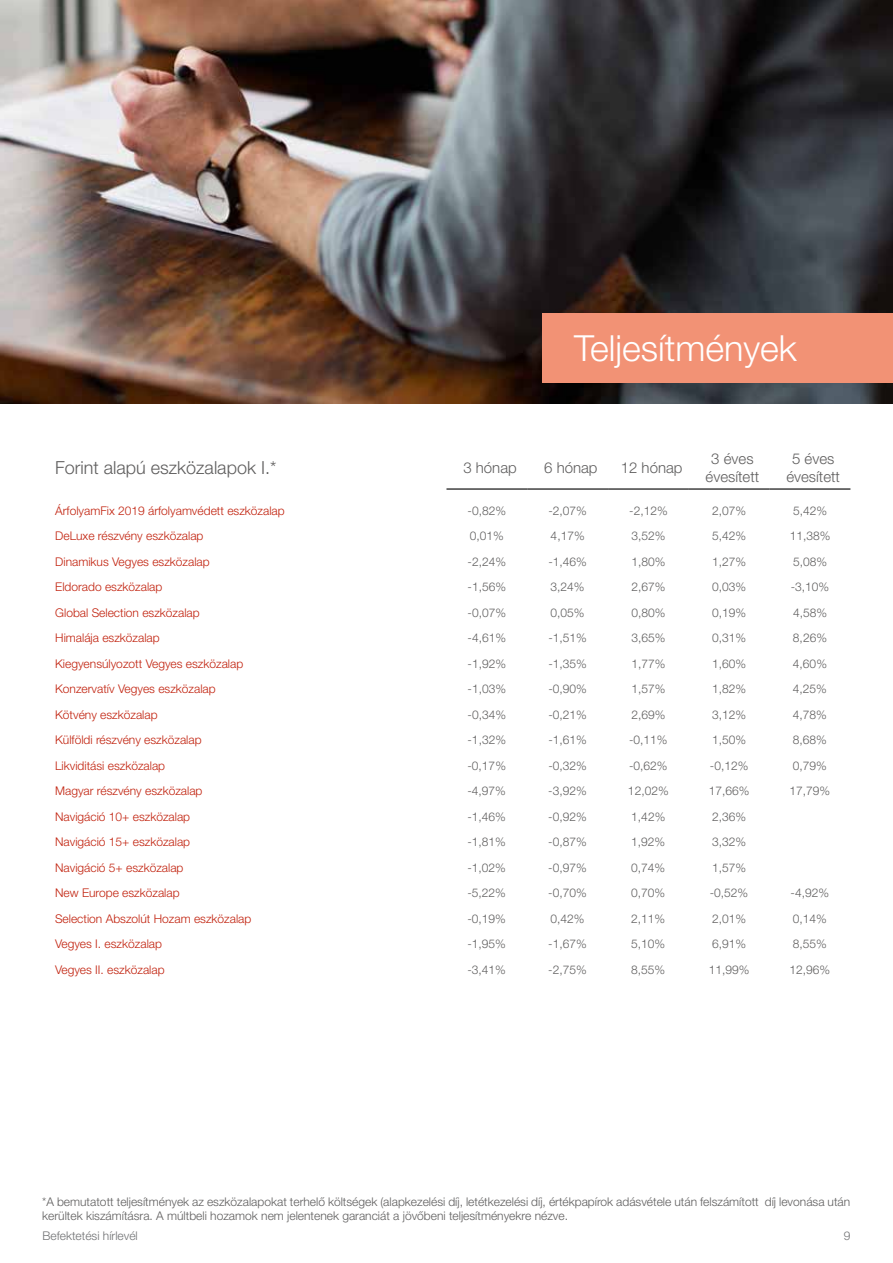
<style>
.page{position:relative;width:893px;height:1263px;background:#fff}
.page>*{position:absolute;margin:0;border:0;box-sizing:border-box;transform-origin:0 0}
.t1{font:300 36px "Helvetica Neue LT Pro";color:#fff}
.t2{font:300 18px "Helvetica Neue LT Pro";color:#5f5e5e}
.t3{font:300 15px/18px "Helvetica Neue LT Pro";color:#5f5e5e;text-align:center}
.t4{font:300 12px/14.4px "Helvetica Neue LT Pro";color:#5f5e5e}
.t5{font:300 12px "Helvetica Neue LT Pro";color:#c1210d}
.t6{font:300 12px "Helvetica Neue LT Pro";color:#707173}
</style>
<div class="page">
<img style="left:0;top:0;width:893px;height:404px">
<div style="left:543px;top:314px;width:350px;height:69px;background:#f29275"></div>
<hr style="left:446px;top:488px;width:81px;height:2px;background:#000">
<hr style="left:527px;top:488px;width:81px;height:2px;background:#000">
<hr style="left:608px;top:488px;width:81px;height:2px;background:#000">
<hr style="left:689px;top:488px;width:81px;height:2px;background:#000">
<hr style="left:770px;top:488px;width:80px;height:2px;background:#000">
<h1 class="t1" style="left:574px;top:326px;width:224px">Teljesítmények</h1>
<h2 class="t2" style="left:55px;top:457px;width:223px">Forint alapú eszközalapok I.*</h2>
<p class="t3" style="left:463px;top:458px;width:55px">3 hónap</p>
<p class="t3" style="left:544px;top:458px;width:55px">6 hónap</p>
<p class="t3" style="left:621px;top:458px;width:63px">12 hónap</p>
<p class="t3" style="left:706px;top:449px;width:55px">3 éves évesített</p>
<p class="t3" style="left:786px;top:449px;width:55px">5 éves évesített</p>
<p class="t5" style="left:55px;top:503px;width:231px">ÁrfolyamFix 2019 árfolyamvédett eszközalap</p>
<p class="t4" style="left:468px;top:503px;width:40px">-0,82%</p>
<p class="t4" style="left:548px;top:503px;width:40px">-2,07%</p>
<p class="t4" style="left:629px;top:503px;width:40px">-2,12%</p>
<p class="t4" style="left:712px;top:503px;width:36px">2,07%</p>
<p class="t4" style="left:793px;top:503px;width:36px">5,42%</p>
<p class="t5" style="left:55px;top:528px;width:150px">DeLuxe részvény eszközalap</p>
<p class="t4" style="left:470px;top:528px;width:36px">0,01%</p>
<p class="t4" style="left:551px;top:528px;width:36px">4,17%</p>
<p class="t4" style="left:631px;top:528px;width:36px">3,52%</p>
<p class="t4" style="left:712px;top:528px;width:36px">5,42%</p>
<p class="t4" style="left:790px;top:528px;width:42px">11,38%</p>
<p class="t5" style="left:55px;top:554px;width:156px">Dinamikus Vegyes eszközalap</p>
<p class="t4" style="left:468px;top:554px;width:40px">-2,24%</p>
<p class="t4" style="left:548px;top:554px;width:40px">-1,46%</p>
<p class="t4" style="left:631px;top:554px;width:36px">1,80%</p>
<p class="t4" style="left:712px;top:554px;width:36px">1,27%</p>
<p class="t4" style="left:793px;top:554px;width:36px">5,08%</p>
<p class="t5" style="left:55px;top:579px;width:109px">Eldorado eszközalap</p>
<p class="t4" style="left:468px;top:579px;width:40px">-1,56%</p>
<p class="t4" style="left:551px;top:579px;width:36px">3,24%</p>
<p class="t4" style="left:631px;top:579px;width:36px">2,67%</p>
<p class="t4" style="left:712px;top:579px;width:36px">0,03%</p>
<p class="t4" style="left:791px;top:579px;width:40px">-3,10%</p>
<p class="t5" style="left:55px;top:605px;width:146px">Global Selection eszközalap</p>
<p class="t4" style="left:468px;top:605px;width:40px">-0,07%</p>
<p class="t4" style="left:551px;top:605px;width:36px">0,05%</p>
<p class="t4" style="left:631px;top:605px;width:36px">0,80%</p>
<p class="t4" style="left:712px;top:605px;width:36px">0,19%</p>
<p class="t4" style="left:793px;top:605px;width:36px">4,58%</p>
<p class="t5" style="left:55px;top:630px;width:106px">Himalája eszközalap</p>
<p class="t4" style="left:468px;top:630px;width:40px">-4,61%</p>
<p class="t4" style="left:548px;top:630px;width:40px">-1,51%</p>
<p class="t4" style="left:631px;top:630px;width:36px">3,65%</p>
<p class="t4" style="left:712px;top:630px;width:36px">0,31%</p>
<p class="t4" style="left:793px;top:630px;width:36px">8,26%</p>
<p class="t5" style="left:55px;top:656px;width:190px">Kiegyensúlyozott Vegyes eszközalap</p>
<p class="t4" style="left:468px;top:656px;width:40px">-1,92%</p>
<p class="t4" style="left:548px;top:656px;width:40px">-1,35%</p>
<p class="t4" style="left:631px;top:656px;width:36px">1,77%</p>
<p class="t4" style="left:712px;top:656px;width:36px">1,60%</p>
<p class="t4" style="left:793px;top:656px;width:36px">4,60%</p>
<p class="t5" style="left:55px;top:682px;width:162px">Konzervatív Vegyes eszközalap</p>
<p class="t4" style="left:468px;top:681px;width:40px">-1,03%</p>
<p class="t4" style="left:548px;top:681px;width:40px">-0,90%</p>
<p class="t4" style="left:631px;top:681px;width:36px">1,57%</p>
<p class="t4" style="left:712px;top:681px;width:36px">1,82%</p>
<p class="t4" style="left:793px;top:681px;width:36px">4,25%</p>
<p class="t5" style="left:55px;top:707px;width:104px">Kötvény eszközalap</p>
<p class="t4" style="left:468px;top:707px;width:40px">-0,34%</p>
<p class="t4" style="left:548px;top:707px;width:40px">-0,21%</p>
<p class="t4" style="left:631px;top:707px;width:36px">2,69%</p>
<p class="t4" style="left:712px;top:707px;width:36px">3,12%</p>
<p class="t4" style="left:793px;top:707px;width:36px">4,78%</p>
<p class="t5" style="left:55px;top:733px;width:148px">Külföldi részvény eszközalap</p>
<p class="t4" style="left:468px;top:732px;width:40px">-1,32%</p>
<p class="t4" style="left:548px;top:732px;width:40px">-1,61%</p>
<p class="t4" style="left:629px;top:732px;width:40px">-0,11%</p>
<p class="t4" style="left:712px;top:732px;width:36px">1,50%</p>
<p class="t4" style="left:793px;top:732px;width:36px">8,68%</p>
<p class="t5" style="left:55px;top:758px;width:112px">Likviditási eszközalap</p>
<p class="t4" style="left:467px;top:758px;width:40px">-0,17%</p>
<p class="t4" style="left:548px;top:758px;width:40px">-0,32%</p>
<p class="t4" style="left:629px;top:758px;width:40px">-0,62%</p>
<p class="t4" style="left:710px;top:758px;width:40px">-0,12%</p>
<p class="t4" style="left:793px;top:758px;width:36px">0,79%</p>
<p class="t5" style="left:55px;top:784px;width:149px">Magyar részvény eszközalap</p>
<p class="t4" style="left:467px;top:783px;width:40px">-4,97%</p>
<p class="t4" style="left:548px;top:783px;width:40px">-3,92%</p>
<p class="t4" style="left:628px;top:783px;width:42px">12,02%</p>
<p class="t4" style="left:709px;top:783px;width:42px">17,66%</p>
<p class="t4" style="left:790px;top:783px;width:42px">17,79%</p>
<p class="t5" style="left:55px;top:809px;width:137px">Navigáció 10+ eszközalap</p>
<p class="t4" style="left:467px;top:809px;width:40px">-1,46%</p>
<p class="t4" style="left:548px;top:809px;width:40px">-0,92%</p>
<p class="t4" style="left:631px;top:809px;width:36px">1,42%</p>
<p class="t4" style="left:712px;top:809px;width:36px">2,36%</p>
<p class="t5" style="left:55px;top:835px;width:137px">Navigáció 15+ eszközalap</p>
<p class="t4" style="left:467px;top:834px;width:40px">-1,81%</p>
<p class="t4" style="left:548px;top:834px;width:40px">-0,87%</p>
<p class="t4" style="left:631px;top:834px;width:36px">1,92%</p>
<p class="t4" style="left:712px;top:834px;width:36px">3,32%</p>
<p class="t5" style="left:55px;top:860px;width:130px">Navigáció 5+ eszközalap</p>
<p class="t4" style="left:467px;top:860px;width:40px">-1,02%</p>
<p class="t4" style="left:548px;top:860px;width:40px">-0,97%</p>
<p class="t4" style="left:631px;top:860px;width:36px">0,74%</p>
<p class="t4" style="left:712px;top:860px;width:36px">1,57%</p>
<p class="t5" style="left:55px;top:886px;width:126px">New Europe eszközalap</p>
<p class="t4" style="left:467px;top:885px;width:40px">-5,22%</p>
<p class="t4" style="left:548px;top:885px;width:40px">-0,70%</p>
<p class="t4" style="left:631px;top:885px;width:36px">0,70%</p>
<p class="t4" style="left:710px;top:885px;width:40px">-0,52%</p>
<p class="t4" style="left:791px;top:885px;width:40px">-4,92%</p>
<p class="t5" style="left:55px;top:911px;width:198px">Selection Abszolút Hozam eszközalap</p>
<p class="t4" style="left:467px;top:911px;width:40px">-0,19%</p>
<p class="t4" style="left:550px;top:911px;width:36px">0,42%</p>
<p class="t4" style="left:631px;top:911px;width:36px">2,11%</p>
<p class="t4" style="left:712px;top:911px;width:36px">2,01%</p>
<p class="t4" style="left:793px;top:911px;width:36px">0,14%</p>
<p class="t5" style="left:55px;top:937px;width:108px">Vegyes I. eszközalap</p>
<p class="t4" style="left:467px;top:937px;width:40px">-1,95%</p>
<p class="t4" style="left:548px;top:937px;width:40px">-1,67%</p>
<p class="t4" style="left:631px;top:937px;width:36px">5,10%</p>
<p class="t4" style="left:712px;top:937px;width:36px">6,91%</p>
<p class="t4" style="left:793px;top:937px;width:36px">8,55%</p>
<p class="t5" style="left:55px;top:962px;width:111px">Vegyes II. eszközalap</p>
<p class="t4" style="left:467px;top:962px;width:40px">-3,41%</p>
<p class="t4" style="left:548px;top:962px;width:40px">-2,75%</p>
<p class="t4" style="left:631px;top:962px;width:36px">8,55%</p>
<p class="t4" style="left:709px;top:962px;width:42px">11,99%</p>
<p class="t4" style="left:789px;top:962px;width:42px">12,96%</p>
<p class="t4" style="left:42px;top:1194px;width:809px">*A bemutatott teljesítmények az eszközalapokat terhelő költségek (alapkezelési díj, letétkezelési díj, értékpapírok adásvétele után felszámított díj levonása után kerültek kiszámításra. A múltbeli hozamok nem jelentenek garanciát a jövőbeni teljesítményekre nézve.</p>
<p class="t6" style="left:43px;top:1228px;width:97px">Befektetési hírlevél</p>
<p class="t6" style="left:844px;top:1228px;width:8px">9</p>
</div>
